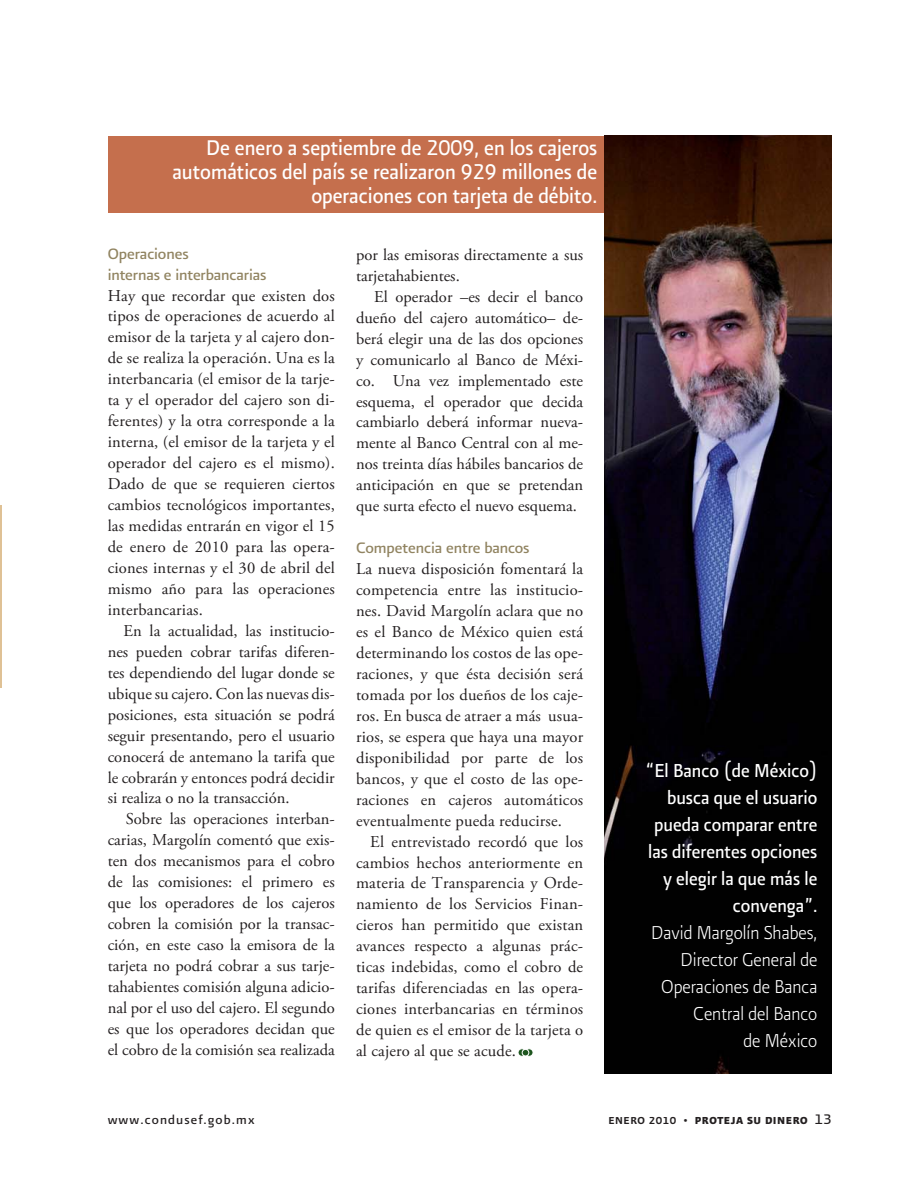
<style>
.page{position:relative;width:918px;height:1188px;background:#fff}
.page>*{position:absolute;margin:0;border:0;box-sizing:border-box;transform-origin:0 0}
.t1{font:25.5px/24px "Presidencia Base";color:#fff;text-align:right;scale:.9 1}
.t2{font:22.5px/27px "Presidencia Base";color:#fff;text-align:right;scale:.9 1}
.t3{font:22.5px/27px "Presidencia Fina";color:#fff;text-align:right;scale:.9 1}
.t4{font:18px/21px "Presidencia Base";letter-spacing:-.005em;color:#918461}
.t5{font:16.5px/21px "Adobe Garamond Pro";color:#231f20;text-align:justify}
.t6{font:15px "Presidencia Base";letter-spacing:.075em;color:#231f20}
.t7{font:12px "Presidencia Fuerte";letter-spacing:.05em;color:#231f20}
.s1{font-family:"Presidencia Firme"}
.s2{font-family:"Presidencia Base";font-size:16.5px}
</style>
<div class="page">
<hr style="left:0;top:505px;width:1px;height:182px;background:#dfc195">
<div style="left:108px;top:136px;width:496px;height:77px;background:#c56f4d"></div>
<img style="left:604px;top:136px;width:228px;height:937px">
<svg style="left:525px;top:1049px;width:8px;height:7px"></svg>
<div style="left:525px;top:1048px;width:8px;height:9px;border:1px solid #fff;border-radius:50%"></div>
<svg style="left:518px;top:1049px;width:8px;height:7px"></svg>
<div style="left:518px;top:1048px;width:8px;height:9px;border:1px solid #fff;border-radius:50%"></div>
<div style="left:522px;top:1049px;width:7px;height:7px;background:#1e561f;border-radius:50%"></div>
<div style="left:522px;top:1049px;width:7px;height:7px;border:1px solid #fff;border-radius:50%"></div>
<h1 class="t1" style="left:172px;top:138px;width:474px">De enero a septiembre de 2009, en los cajeros automáticos del país se realizaron 929 millones de operaciones con tarjeta de débito.</h1>
<p class="t4" style="left:108px;top:244px;width:160px">Operaciones<br>internas e interbancarias</p>
<p class="t5" style="left:108px;top:286px;width:229px">Hay que recordar que existen dos tipos de operaciones de acuerdo al emisor de la tarjeta y al cajero don&shy;de se realiza la operación. Una es la interbancaria (el emisor de la tarje&shy;ta y el operador del cajero son di&shy;ferentes) y la otra corresponde a la interna, (el emisor de la tarjeta y el operador del cajero es el mismo).<br>Dado de que se requieren ciertos cambios tecnológicos importantes, las medidas entrarán en vigor el 15 de enero de 2010 para las opera&shy;ciones internas y el 30 de abril del mismo año para las operaciones interbancarias.</p>
<p class="t5" style="left:108px;top:621px;width:229px;text-indent:16px">En la actualidad, las institucio&shy;nes pueden cobrar tarifas diferen&shy;tes dependiendo del lugar donde se ubique su cajero. Con las nuevas dis&shy;posiciones, esta situación se podrá seguir presentando, pero el usuario conocerá de antemano la tarifa que le cobrarán y entonces podrá decidir si realiza o no la transacción.</p>
<p class="t5" style="left:108px;top:810px;width:229px;text-indent:18px">Sobre las operaciones interban&shy;carias, Margolín comentó que exis&shy;ten dos mecanismos para el cobro de las comisiones: el primero es que los operadores de los cajeros cobren la comisión por la transac&shy;ción, en este caso la emisora de la tarjeta no podrá cobrar a sus tarje&shy;tahabientes comisión alguna adicio&shy;nal por el uso del cajero. El segundo es que los operadores decidan que el cobro de la comisión sea realizada</p>
<p class="t5" style="left:356px;top:245px;width:229px">por las emisoras directamente a sus tarjetahabientes.</p>
<p class="t5" style="left:356px;top:287px;width:229px;text-indent:18px">El operador –es decir el banco dueño del cajero automático– de&shy;berá elegir una de las dos opciones y comunicarlo al Banco de Méxi&shy;co. Una vez implementado este esquema, el operador que decida cambiarlo deberá informar nueva&shy;mente al Banco Central con al me&shy;nos treinta días hábiles bancarios de anticipación en que se pretendan que surta efecto el nuevo esquema.</p>
<p class="t4" style="left:356px;top:539px;width:175px">Competencia entre bancos</p>
<p class="t5" style="left:356px;top:560px;width:229px">La nueva disposición fomentará la competencia entre las institucio&shy;nes. David Margolín aclara que no es el Banco de México quien está determinando los costos de las ope&shy;raciones, y que ésta decisión será tomada por los dueños de los caje&shy;ros. En busca de atraer a más usua&shy;rios, se espera que haya una mayor disponibilidad por parte de los bancos, y que el costo de las ope&shy;raciones en cajeros automáticos eventualmente pueda reducirse.</p>
<p class="t5" style="left:356px;top:832px;width:229px;text-indent:14px">El entrevistado recordó que los cambios hechos anteriormente en materia de Transparencia y Orde&shy;namiento de los Servicios Finan&shy;cieros han permitido que existan avances respecto a algunas prác&shy;ticas indebidas, como el cobro de tarifas diferenciadas en las opera&shy;ciones interbancarias en términos de quien es el emisor de la tarjeta o al cajero al que se acude.</p>
<h2 class="t2" style="left:646px;top:758px;width:192px">“El Banco (de México) busca que el usuario pueda comparar entre las diferentes opciones y elegir la que más le convenga”.</h2>
<h2 class="t3" style="left:651px;top:921px;width:186px">David Margolín Shabes,<br>Director General de<br>Operaciones de Banca<br>Central del Banco<br>de México</h2>
<p class="t6" style="left:108px;top:1114px;width:148px">www.condusef.gob.mx</p>
<p class="t7" style="left:608px;top:1113px;width:225px"><span class="s1">ENERO 2010 •</span> PROTEJA SU DINERO <span class="s2">13</span></p>
</div>
